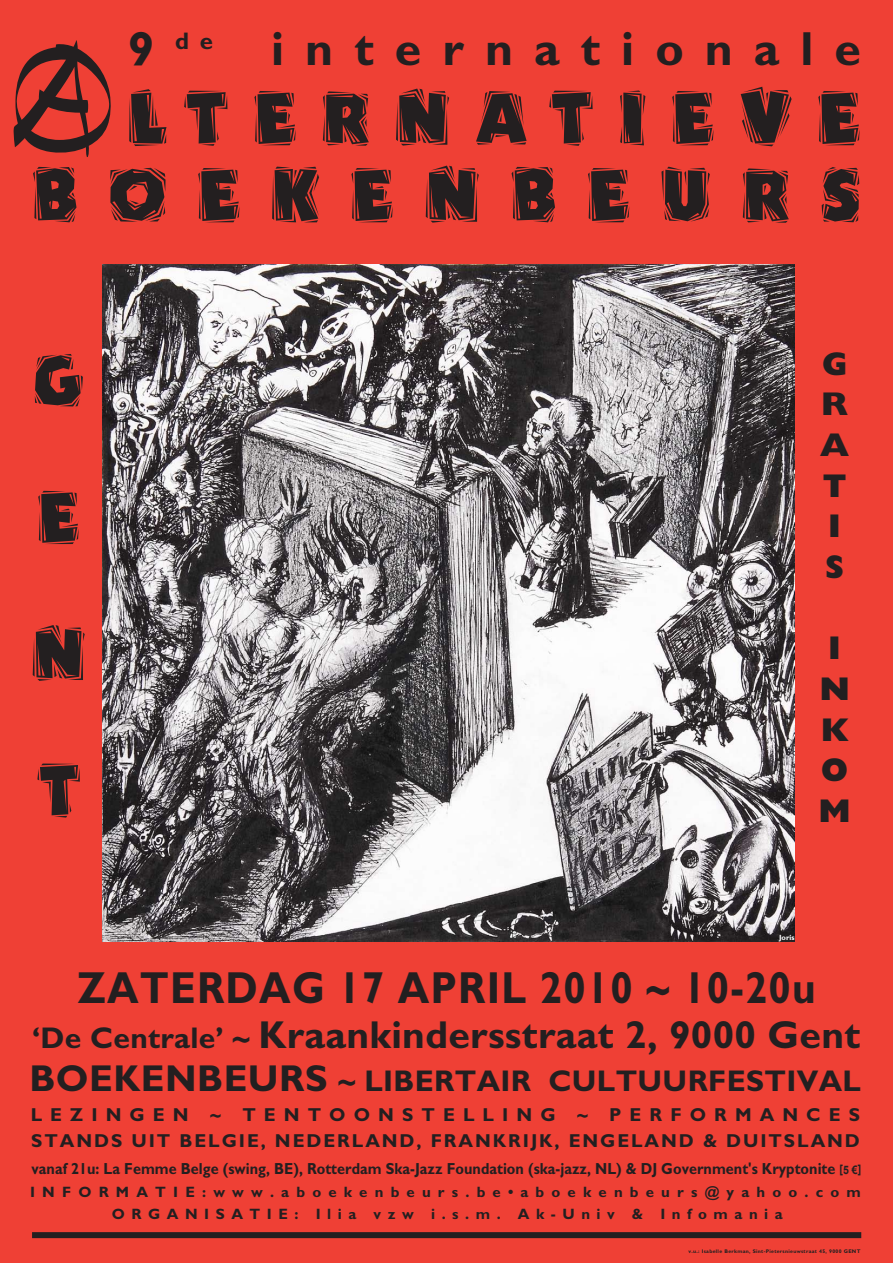
<style>
.page{position:relative;width:893px;height:1263px;background:#ef4035}
.page>*{position:absolute;margin:0;border:0;box-sizing:border-box;transform-origin:0 0}
.t1{font:75px/77px "Carver ICG";letter-spacing:.365em;color:#231f20;text-align:right}
.t2{font:73.5px/136.5px "Carver ICG";color:#231f20;text-align:justify}
.t3{font:700 48px "Gill Sans";letter-spacing:.44em;color:#231f20}
.t4{font:700 45px "Gill Sans";letter-spacing:.03em;color:#231f20;scale:.9 1}
.t5{font:700 39px "Gill Sans";letter-spacing:.01em;color:#231f20}
.t6{font:800 33px/40.7px "Gill Sans";color:#231f20}
.t7{font:700 30px "Gill Sans";letter-spacing:.01em;color:#231f20}
.t8{font:700 18.75px/26.1px "Gill Sans";letter-spacing:.1em;color:#231f20}
.t9{font:700 16.05px "Gill Sans";color:#231f20;scale:.9 1}
.t10{font:700 15px/21.8px "Gill Sans";letter-spacing:.48em;color:#231f20;text-align:center}
.t11{font:700 7.5px "Gill Sans";color:#fff}
.t12{font:700 5.25px "Gill Sans";letter-spacing:.055em;color:#231f20}
.s1{font-size:30px}
.s2{font-size:37.5px}
.s3{font-family:"Arial";font-size:11.7px}
</style>
<div class="page">
<div style="left:32px;top:1232px;width:829px;height:6px;background:#231f20"></div>
<img style="left:103px;top:265px;width:692px;height:676px">
<svg style="left:14px;top:40px;width:97px;height:117px"></svg>
<h3 class="t3" style="left:128px;top:21px;width:735px">9 <sup>de</sup> internationale</h3>
<h1 class="t1" style="left:32px;top:76px;width:830px">LTERNATIEVE<br>BOEKENBEURS</h1>
<h2 class="t2" style="left:31px;top:309px;width:56px">G E N T</h2>
<h3 class="t6" style="left:820px;top:343px;width:31px">G<br>R<br>A<br>T<br>I<br>S</h3>
<h3 class="t6" style="left:818px;top:628px;width:34px">I<br>N<br>K<br>O<br>M</h3>
<p class="t11" style="left:779px;top:933px;width:17px">Joris</p>
<h3 class="t4" style="left:78px;top:961px;width:821px">ZATERDAG 17 APRIL 2010 ~ 10-20u</h3>
<h3 class="t5" style="left:32px;top:1011px;width:830px"><span class="s1">‘De Centrale’ ~</span> Kraankindersstraat 2, 9000 Gent</h3>
<h3 class="t7" style="left:29px;top:1063px;width:833px"><span class="s2">BOEKENBEURS</span> ~ LIBERTAIR CULTUURFESTIVAL</h3>
<p class="t8" style="left:31px;top:1101px;width:831px">LEZINGEN ~ TENTOONSTELLING ~ PERFORMANCES<br>STANDS UIT BELGIE, NEDERLAND, FRANKRIJK, ENGELAND &amp; DUITSLAND</p>
<p class="t9" style="left:32px;top:1159px;width:923px">vanaf 21u: La Femme Belge (swing, BE), Rotterdam Ska-Jazz Foundation (ska-jazz, NL) &amp; DJ Government's Kryptonite <span class="s3">[5 €]</span></p>
<p class="t10" style="left:30px;top:1181px;width:832px">INFORMATIE:www.aboekenbeurs.be•aboekenbeurs@yahoo.com<br>ORGANISATIE: Ilia vzw i.s.m. Ak-Univ &amp; Infomania</p>
<p class="t12" style="left:688px;top:1248px;width:174px">v.u.: Isabelle Berkman, Sint-Pietersnieuwstraat 45, 9000 GENT</p>
</div>
